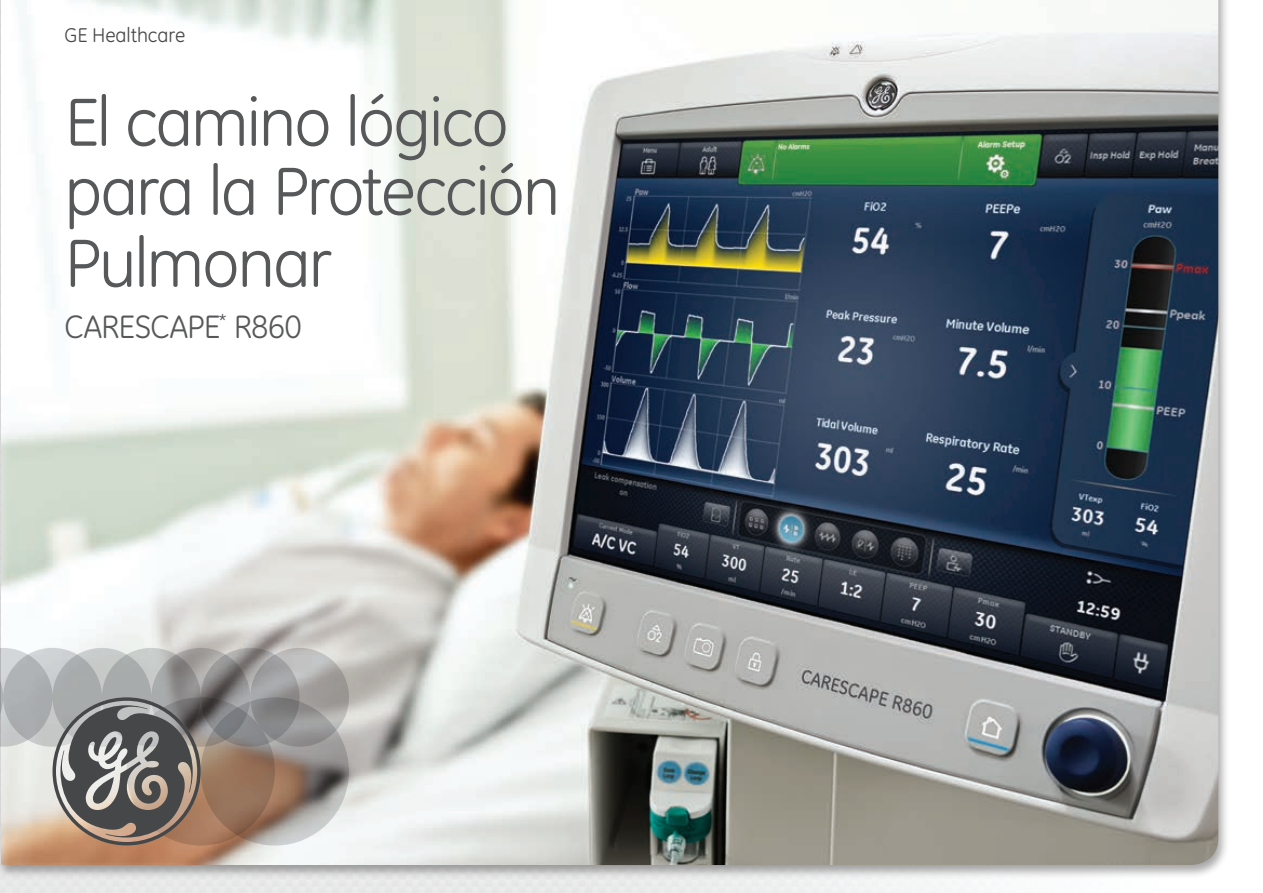
<style>
.page{position:relative;width:1263px;height:893px;background:#fff}
.page>*{position:absolute;margin:0;border:0;box-sizing:border-box;transform-origin:0 0}
.t1{font:69px/70.5px "GE Inspira";letter-spacing:-.03em;color:#57585a}
.t2{font:33px "GE Inspira";letter-spacing:-.025em;color:#57585a}
.t3{font:20.25px "GE Inspira";letter-spacing:-.005em;color:#464748}
</style>
<div class="page">
<div style="left:0;top:0;width:1229px;height:879px;background:#231f20;opacity:.4"></div>
<img style="left:1px;top:0;width:1217px;height:865px">
<svg style="left:151px;top:648px;width:99px;height:99px"></svg>
<svg style="left:201px;top:648px;width:99px;height:99px;background:#868483"></svg>
<svg style="left:250px;top:648px;width:99px;height:99px;background:#a8a8a7"></svg>
<svg style="left:201px;top:697px;width:148px;height:148px;background:#938984"></svg>
<svg style="left:127px;top:697px;width:148px;height:148px;background:#917867"></svg>
<svg style="left:0;top:648px;width:201px;height:197px;background:#9f9b96"></svg>
<p class="t3" style="left:64px;top:23px;width:122px">GE Healthcare</p>
<p class="t1" style="left:64px;top:87px;width:497px">El camino lógico para la Protección<br>Pulmonar</p>
<p class="t2" style="left:64px;top:307px;width:239px">CARESCAPE<sup>*</sup> R860</p>
</div>
